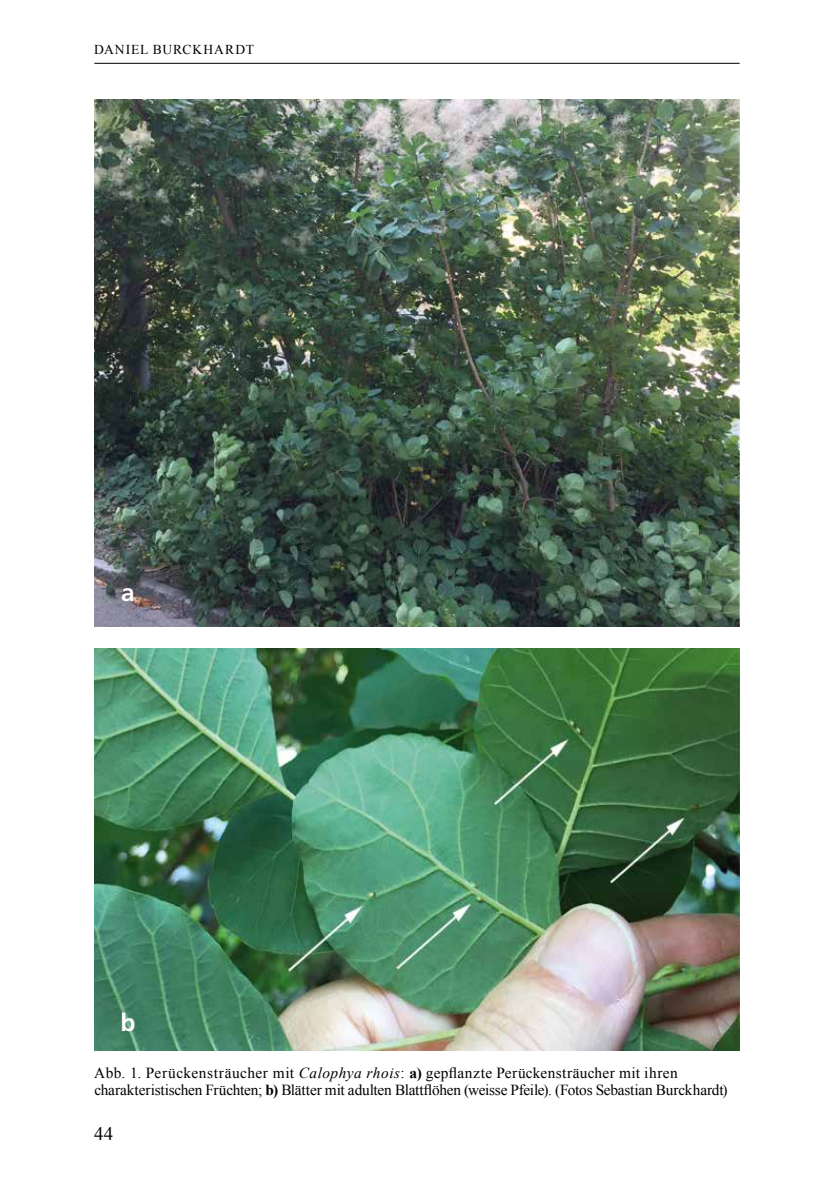
<style>
.page{position:relative;width:839px;height:1191px;background:#fff}
.page>*{position:absolute;margin:0;border:0;box-sizing:border-box;transform-origin:0 0}
.t1{font:700 24.5px "Frutiger LT Com";color:#fff}
.t2{font:18.9px "Times New Roman";color:#000}
.t3{font:15.4px/17px "Times New Roman";letter-spacing:-.005em;color:#000}
.t4{font:13.65px "Times New Roman";letter-spacing:.07em;color:#000}
.s1{font-style:italic}
.s2{font-weight:700}
</style>
<div class="page">
<hr style="left:94px;top:63px;width:645px;height:1px;background:#000">
<img style="left:94px;top:99px;width:645px;height:527px">
<img style="left:94px;top:649px;width:645px;height:401px">
<p class="t4" style="left:94px;top:40px;width:161px">DANIEL BURCKHARDT</p>
<h1 class="t1" style="left:121px;top:578px;width:15px">a</h1>
<h1 class="t1" style="left:120px;top:1008px;width:16px">b</h1>
<p class="t3" style="left:94px;top:1063px;width:634px">Abb. 1. Perückensträucher mit <span class="s1">Calophya rhois</span>: <span class="s2">a)</span> gepflanzte Perückensträucher mit ihren charakteristischen Früchten; <span class="s2">b)</span> Blätter mit adulten Blattflöhen (weisse Pfeile). (Fotos Sebastian Burckhardt)</p>
<p class="t2" style="left:94px;top:1121px;width:20px">44</p>
</div>
